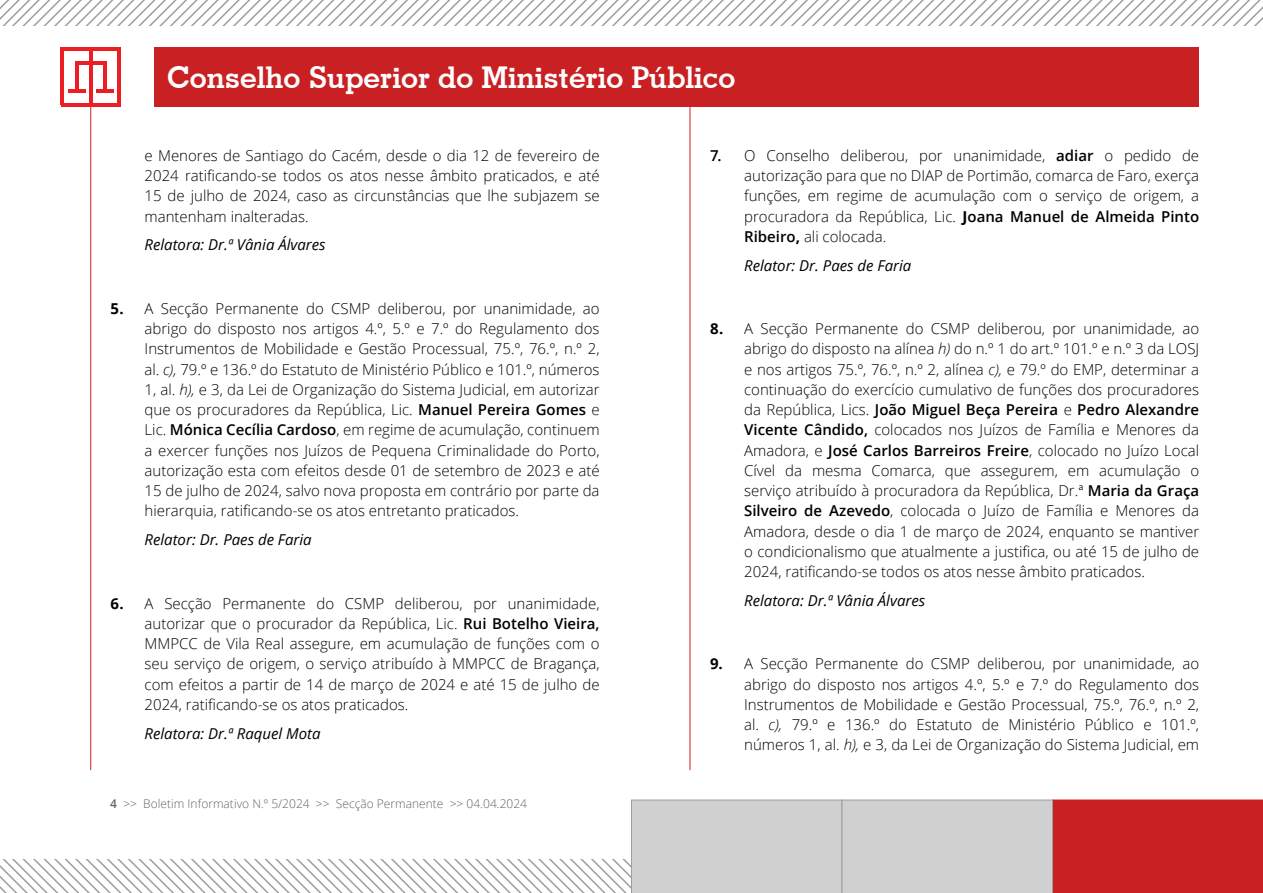
<style>
.page{position:relative;width:1263px;height:893px;background:#fff}
.page>*{position:absolute;margin:0;border:0;box-sizing:border-box;transform-origin:0 0}
.t1{font:700 30px "Geometric Slab 703 BT";color:#fff}
.t2{font:300 15px/20.2px "Open Sans";color:#000;text-align:justify}
.t3{font:italic 15px "Open Sans";color:#000}
.t4{font:300 12px "Open Sans";color:#646464}
.s1{font-weight:700}
.s2{font-style:italic}
.s3{font-weight:600}
</style>
<div class="page">
<svg style="left:0;top:800px;width:1263px;height:93px"></svg>
<div style="left:154px;top:47px;width:1045px;height:60px;background:#c92123"></div>
<hr style="left:90px;top:104px;width:1px;height:666px;background:#c92123">
<hr style="left:75px;top:61px;width:3px;height:31px;background:#ed1d24">
<hr style="left:61px;top:47px;width:3px;height:58px;background:#ed1d24">
<hr style="left:117px;top:49px;width:3px;height:56px;background:#ed1d24">
<hr style="left:61px;top:103px;width:59px;height:4px;background:#ed1d24">
<hr style="left:61px;top:47px;width:59px;height:4px;background:#ed1d24">
<hr style="left:89px;top:48px;width:3px;height:56px;background:#ed1d24">
<hr style="left:68px;top:89px;width:17px;height:4px;background:#ed1d24">
<hr style="left:103px;top:61px;width:3px;height:31px;background:#ed1d24">
<hr style="left:75px;top:61px;width:31px;height:4px;background:#ed1d24">
<hr style="left:96px;top:89px;width:18px;height:4px;background:#ed1d24">
<hr style="left:690px;top:104px;width:1px;height:666px;background:#c92123">
<svg style="left:0;top:0;width:1263px;height:26px"></svg>
<h1 class="t1" style="left:167px;top:60px;width:570px">Conselho Superior do Ministério Público</h1>
<p class="t2" style="left:145px;top:145px;width:456px">e Menores de Santiago do Cacém, desde o dia 12 de fevereiro de 2024 ratificando-se todos os atos nesse âmbito praticados, e até 15 de julho de 2024, caso as circunstâncias que lhe subjazem se mantenham inalteradas.</p>
<p class="t3" style="left:145px;top:235px;width:183px">Relatora: Dr.ª Vânia Álvares</p>
<p class="t2" style="left:145px;top:298px;width:456px;text-indent:-34px"><span class="s1">5.</span> A Secção Permanente do CSMP deliberou, por unanimidade, ao abrigo do disposto nos artigos 4.º, 5.º e 7.º do Regulamento dos Instrumentos de Mobilidade e Gestão Processual, 75.º, 76.º, n.º 2, al. <span class="s2">c),</span> 79.º e 136.º do Estatuto de Ministério Público e 101.º, números 1, al. <span class="s2">h),</span> e 3, da Lei de Organização do Sistema Judicial, em autorizar que os procuradores da República, Lic. <span class="s3">Manuel Pereira Gomes</span> e Lic. <span class="s3">Mónica Cecília Cardoso</span>, em regime de acumulação, continuem a exercer funções nos Juízos de Pequena Criminalidade do Porto, autorização esta com efeitos desde 01 de setembro de 2023 e até 15 de julho de 2024, salvo nova proposta em contrário por parte da hierarquia, ratificando-se os atos entretanto praticados.</p>
<p class="t3" style="left:145px;top:529px;width:169px">Relator: Dr. Paes de Faria</p>
<p class="t2" style="left:145px;top:593px;width:456px;text-indent:-34px"><span class="s1">6.</span> A Secção Permanente do CSMP deliberou, por unanimidade, autorizar que o procurador da República, Lic. <span class="s3">Rui Botelho Vieira, </span>MMPCC de Vila Real assegure, em acumulação de funções com o seu serviço de origem, o serviço atribuído à MMPCC de Bragança, com efeitos a partir de 14 de março de 2024 e até 15 de julho de 2024, ratificando-se os atos praticados.</p>
<p class="t3" style="left:145px;top:723px;width:177px">Relatora: Dr.ª Raquel Mota</p>
<p class="t4" style="left:110px;top:795px;width:418px"><span class="s3">4</span> &gt;&gt; Boletim Informativo N.º 5/2024 &gt;&gt; Secção Permanente &gt;&gt; 04.04.2024</p>
<p class="t2" style="left:744px;top:145px;width:456px;text-indent:-34px"><span class="s3">7.</span> O Conselho deliberou, por unanimidade, <span class="s3">adiar</span> o pedido de autorização para que no DIAP de Portimão, comarca de Faro, exerça funções, em regime de acumulação com o serviço de origem, a procuradora da República, Lic. <span class="s1">J</span><span class="s3">oana Manuel de Almeida Pinto Ribeiro</span><span class="s1">,</span> ali colocada.</p>
<p class="t3" style="left:744px;top:255px;width:169px">Relator: Dr. Paes de Faria</p>
<p class="t2" style="left:744px;top:318px;width:456px;text-indent:-34px"><span class="s1">8.</span> A Secção Permanente do CSMP deliberou, por unanimidade, ao abrigo do disposto na alínea <span class="s2">h)</span> do n.º 1 do art.º 101.º e n.º 3 da LOSJ e nos artigos 75.º, 76.º, n.º 2, alínea <span class="s2">c),</span> e 79.º do E MP, determinar a continuação do exercício cumulativo de funções dos procuradores da República, Lics. <span class="s3">João Miguel Beça Pereira</span> e <span class="s3">Pedro Alexandre Vicente Cândido,</span> colocados nos Juízos de Família e Menores da Amadora, e <span class="s3">José Carlos Barreiros Freire</span>, colocado no Juízo Local Cível da mesma Comarca, que assegurem, em acumulação o serviço atribuído à procuradora da República, Dr.ª <span class="s3">Maria da Graça Silveiro de Azevedo</span>, colocada o Juízo de Família e Menores da Amadora, desde o dia 1 de março de 2024, enquanto se mantiver o condicionalismo que atualmente a justifica, ou até 15 de julho de 2024, ratificando-se todos os atos nesse âmbito praticados.</p>
<p class="t3" style="left:744px;top:590px;width:183px">Relatora: Dr.ª Vânia Álvares</p>
<p class="t2" style="left:744px;top:653px;width:456px;text-indent:-34px"><span class="s1">9.</span> A Secção Permanente do CSMP deliberou, por unanimidade, ao abrigo do disposto nos artigos 4.º, 5.º e 7.º do Regulamento dos Instrumentos de Mobilidade e Gestão Processual, 75.º, 76.º, n.º 2, al. <span class="s2">c),</span> 79.º e 136.º do Estatuto de Ministério Público e 101.º, números 1, al. <span class="s2">h),</span> e 3, da Lei de Organização do Sistema Judicial, em</p>
</div>
